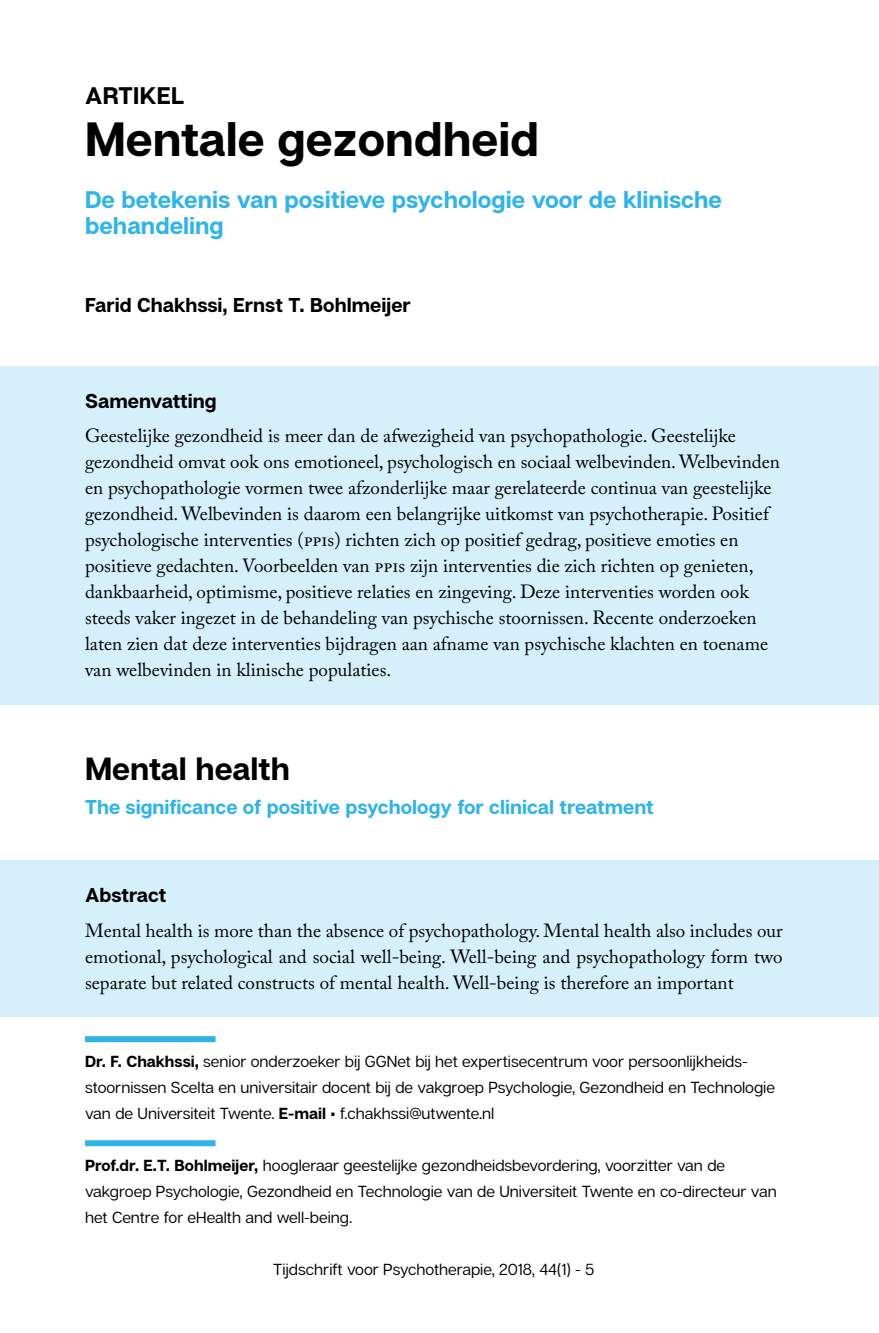
<style>
.page{position:relative;width:879px;height:1333px;background:#fff}
.page>*{position:absolute;margin:0;border:0;box-sizing:border-box;transform-origin:0 0}
.t1{font:700 48px "Articulat C Fv 2";color:#000}
.t2{font:700 32px "Articulat C Fv 2";color:#000}
.t3{font:700 24px/26px "Articulat C Fv 2";color:#2fb4e9}
.t4{font:700 24px "Articulat C Fv 2";letter-spacing:.01em;color:#000}
.t5{font:700 20px "Articulat C Fv 2";color:#2fb4e9}
.t6{font:700 20px "Articulat C Fv 2";color:#000}
.t7{font:19px/26px "Adobe Caslon Pro";color:#000}
.t8{font:16px/26px "Articulat C Fv 2 Text";color:#000}
.s1{font-family:"Articulat C Fv 2";font-weight:700}
.s2{font-family:"Articulat C Fv 2";font-weight:700;font-size:20px}
</style>
<div class="page">
<div style="left:0;top:366px;width:879px;height:80px;background:#d5f0fb"></div>
<div style="left:0;top:417px;width:879px;height:287px;background:#d5f0fb"></div>
<div style="left:0;top:860px;width:879px;height:156px;background:#d5f0fb"></div>
<div style="left:85px;top:1036px;width:130px;height:6px;background:#2fb4e9"></div>
<div style="left:85px;top:1140px;width:130px;height:6px;background:#2fb4e9"></div>
<p class="t4" style="left:85px;top:81px;width:101px">ARTIKEL</p>
<h1 class="t1" style="left:85px;top:110px;width:455px">Mentale gezondheid</h1>
<p class="t3" style="left:85px;top:188px;width:638px">De betekenis van positieve psychologie voor de klinische behandeling</p>
<p class="t6" style="left:85px;top:293px;width:327px">Farid Chakhssi, Ernst T. Bohlmeijer</p>
<p class="t6" style="left:85px;top:389px;width:133px">Samenvatting</p>
<p class="t7" style="left:85px;top:422px;width:696px">Geestelijke gezondheid is meer dan de afwezigheid van psychopathologie. Geestelijke gezondheid omvat ook ons emotioneel, psychologisch en sociaal welbevinden. Welbevinden en psychopathologie vormen twee afzonderlijke maar gerelateerde continua van geestelijke gezondheid. Welbevinden is daarom een belangrijke uitkomst van psychotherapie. Positief psychologische interventies (ppis) richten zich op positief gedrag, positieve emoties en positieve gedachten. Voorbeelden van ppis zijn interventies die zich richten op genieten, dankbaarheid, optimisme, positieve relaties en zingeving. Deze interventies worden ook steeds vaker ingezet in de behandeling van psychische stoornissen. Recente onderzoeken laten zien dat deze interventies bijdragen aan afname van psychische klachten en toename van welbevinden in klinische populaties.</p>
<h2 class="t2" style="left:85px;top:749px;width:206px">Mental health</h2>
<p class="t5" style="left:85px;top:795px;width:570px">The significance of positive psychology for clinical treatment</p>
<p class="t6" style="left:85px;top:883px;width:83px">Abstract</p>
<p class="t7" style="left:85px;top:916px;width:699px;text-align:justify">Mental health is more than the absence of psychopathology. Mental health also includes our emotional, psychological and social well-being. Well-being and psychopathology form two separate but related constructs of mental health. Well-being is therefore an important</p>
<p class="t8" style="left:85px;top:1048px;width:691px"><span class="s1">Dr. F. Chakhssi,</span> senior onderzoeker bij GGNet bij het expertisecentrum voor persoonlijkheids&shy;stoornissen Scelta en universitair docent bij de vakgroep Psychologie, Gezondheid en Technologie van de Universiteit Twente. <span class="s1">E-mail</span> <span class="s2">·</span> f.chakhssi@utwente.nl</p>
<p class="t8" style="left:85px;top:1152px;width:693px"><span class="s1">Prof.dr. E.T. Bohlmeijer,</span> hoogleraar geestelijke gezondheidsbevordering, voorzitter van de vakgroep Psychologie, Gezondheid en Technologie van de Universiteit Twente en co-directeur van het Centre for eHealth and well-being.</p>
<p class="t8" style="left:273px;top:1256px;width:322px">Tijdschrift voor Psychotherapie, 2018, 44(1) - 5</p>
</div>
